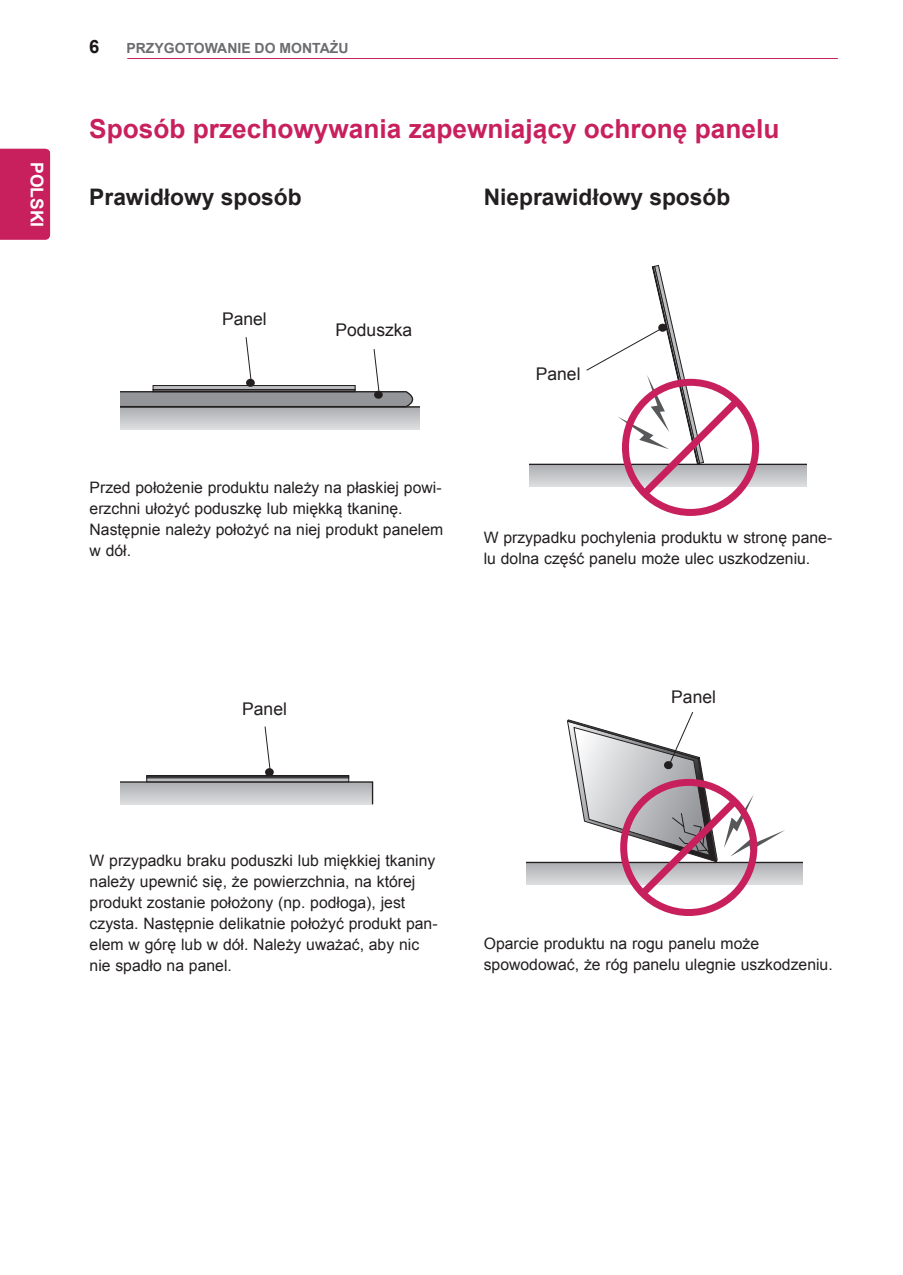
<style>
.page{position:relative;width:903px;height:1275px;background:#fff}
.page>*{position:absolute;margin:0;border:0;box-sizing:border-box;transform-origin:0 0}
.Title-1{font:700 26.25px "Arial";color:#c8205d}
.Title-2{font:700 22.75px "Arial";color:#231f20}
.t1{font:700 21px "Arial";color:#fff}
.t2{font:700 18.38px "Arial";color:#1a161a}
.t3{font:17.5px "Arial";color:#231f20}
.t4{font:700 17.5px "Arial";color:#fff}
.body_main{font:15.75px/21px "Arial";color:#231f20}
.t5{font:700 14px "Arial";color:#6c6d70}
</style>
<div class="page">
<hr style="left:127px;top:58px;width:711px;height:1px;background:#c8205d">
<div style="left:0;top:149px;width:50px;height:91px;background:#c8205d"></div>
<svg style="left:120px;top:781px;width:253px;height:24px;background:#bfbfc2"></svg>
<svg style="left:146px;top:778px;width:203px;height:4px"></svg>
<div style="left:146px;top:776px;width:203px;height:2px;background:#bcbdc0;border:1px solid #231f20"></div>
<div style="left:147px;top:775px;width:202px;height:1px;background:#57585a;border:1px solid #231f20"></div>
<div style="left:265px;top:768px;width:9px;height:8px;border:2px solid #231f20;border-radius:50%"></div>
<svg style="left:264px;top:726px;width:7px;height:47px"></svg>
<svg style="left:120px;top:337px;width:299px;height:93px"></svg>
<svg style="left:530px;top:264px;width:276px;height:240px"></svg>
<svg style="left:526px;top:712px;width:277px;height:192px"></svg>
<p class="t4" style="left:49px;top:162px;width:67px;rotate:90deg">POLSKI</p>
<h3 class="t1" style="left:50px;top:172px;width:47px;rotate:90deg">ENG</h3>
<p class="t2" style="left:89px;top:34px;width:12px">6</p>
<p class="t5" style="left:126px;top:39px;width:223px">PRZYGOTOWANIE DO MONTAŻU</p>
<p class="Title-1" style="left:89px;top:111px;width:692px">Sposób przechowywania zapewniający ochronę panelu</p>
<p class="Title-2" style="left:89px;top:182px;width:214px">Prawidłowy sposób</p>
<p class="Title-2" style="left:484px;top:182px;width:248px">Nieprawidłowy sposób</p>
<p class="t3" style="left:222px;top:307px;width:46px">Panel</p>
<p class="t3" style="left:335px;top:318px;width:78px">Poduszka</p>
<p class="body_main" style="left:90px;top:477px;width:353px">Przed położenie produktu należy na płaskiej powi&shy;erzchni ułożyć poduszkę lub miękką tkaninę.</p>
<p class="body_main" style="left:90px;top:519px;width:355px">Następnie należy położyć na niej produkt panelem w dół.</p>
<p class="t3" style="left:536px;top:363px;width:46px">Panel</p>
<p class="body_main" style="left:484px;top:527px;width:350px">W przypadku pochylenia produktu w stronę pane&shy;lu dolna część panelu może ulec uszkodzeniu.</p>
<p class="t3" style="left:242px;top:697px;width:46px">Panel</p>
<p class="t3" style="left:671px;top:686px;width:46px">Panel</p>
<p class="body_main" style="left:90px;top:850px;width:350px">W przypadku braku poduszki lub miękkiej tkaniny należy upewnić się, że powierzchnia, na której produkt zostanie położony (np. podłoga), jest czysta. Następnie delikatnie położyć produkt pan&shy;elem w górę lub w dół. Należy uważać, aby nic nie spadło na panel.</p>
<p class="body_main" style="left:484px;top:933px;width:350px">Oparcie produktu na rogu panelu może spowodować, że róg panelu ulegnie uszkodzeniu.</p>
</div>
